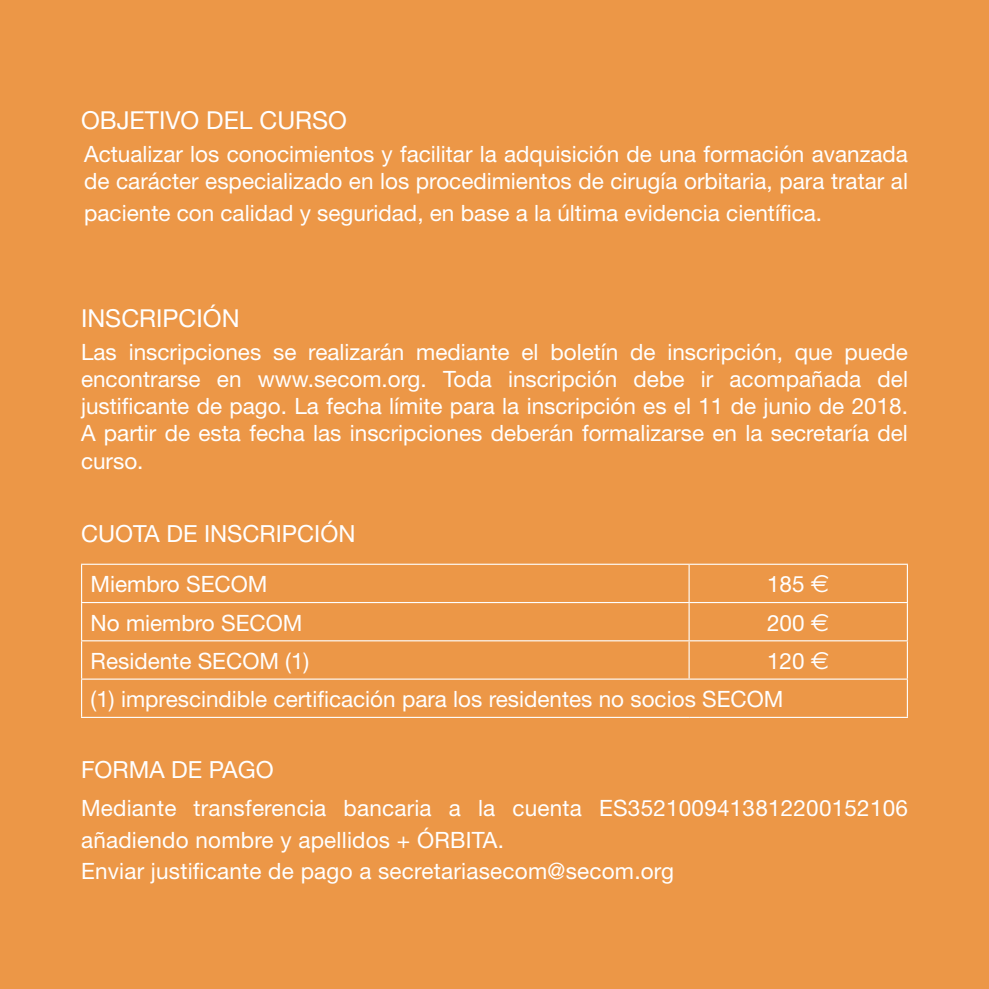
<style>
.page{position:relative;width:989px;height:989px;background:#ec9747}
.page>*{position:absolute;margin:0;border:0;box-sizing:border-box;transform-origin:0 0}
.t1{font:24.75px "Helvetica Neue";color:#fff}
.t2{font:23.62px "Helvetica Neue";color:#fff}
.t3{font:22.5px/27.2px "Helvetica Neue";color:#fff}
.s1{font-family:"Euro Sans";font-size:24.75px}
</style>
<div class="page">
<hr style="left:81px;top:563px;width:608px;height:2px;background:#fff">
<hr style="left:81px;top:565px;width:1px;height:37px;background:#fff">
<hr style="left:689px;top:563px;width:219px;height:2px;background:#fff">
<hr style="left:688px;top:565px;width:1px;height:37px;background:#fff">
<hr style="left:906px;top:565px;width:2px;height:37px;background:#fff">
<hr style="left:81px;top:602px;width:608px;height:1px;background:#fff">
<hr style="left:81px;top:603px;width:1px;height:37px;background:#fff">
<hr style="left:689px;top:602px;width:219px;height:1px;background:#fff">
<hr style="left:688px;top:603px;width:1px;height:37px;background:#fff">
<hr style="left:906px;top:603px;width:2px;height:37px;background:#fff">
<hr style="left:81px;top:640px;width:608px;height:1px;background:#fff">
<hr style="left:81px;top:641px;width:1px;height:37px;background:#fff">
<hr style="left:689px;top:640px;width:219px;height:1px;background:#fff">
<hr style="left:688px;top:641px;width:1px;height:37px;background:#fff">
<hr style="left:906px;top:641px;width:2px;height:37px;background:#fff">
<hr style="left:81px;top:678px;width:608px;height:1px;background:#fff">
<hr style="left:81px;top:679px;width:1px;height:38px;background:#fff">
<hr style="left:689px;top:678px;width:219px;height:1px;background:#fff">
<hr style="left:906px;top:679px;width:2px;height:38px;background:#fff">
<hr style="left:81px;top:717px;width:608px;height:1px;background:#fff">
<hr style="left:689px;top:717px;width:219px;height:1px;background:#fff">
<p class="t1" style="left:81px;top:105px;width:267px">OBJETIVO DEL CURSO</p>
<p class="t3" style="left:84px;top:141px;width:825px">Actualizar los conocimientos y facilitar la adquisición de una formación avanzada de carácter especializado en los procedimientos de cirugía orbitaria, para tratar al</p>
<p class="t3" style="left:84px;top:199px;width:739px">paciente con calidad y seguridad, en base a la última evidencia científica.</p>
<p class="t1" style="left:81px;top:303px;width:160px">INSCRIPCIÓN</p>
<p class="t3" style="left:81px;top:338px;width:828px;text-align:justify">Las inscripciones se realizarán mediante el boletín de inscripción, que puede encontrarse en www.secom.org. Toda inscripción debe ir acompañada del justificante de pago. La fecha límite para la inscripción es el 11 de junio de 2018.<br>A partir de esta fecha las inscripciones deberán formalizarse en la secretaría del curso.</p>
<p class="t2" style="left:81px;top:519px;width:276px">CUOTA DE INSCRIPCIÓN</p>
<p class="t3" style="left:91px;top:570px;width:178px">Miembro SECOM</p>
<p class="t3" style="left:767px;top:570px;width:64px">185 <span class="s1">E</span></p>
<p class="t3" style="left:91px;top:608px;width:213px">No miembro SECOM</p>
<p class="t3" style="left:767px;top:608px;width:64px">200 <span class="s1">E</span></p>
<p class="t3" style="left:91px;top:647px;width:220px">Residente SECOM (1)</p>
<p class="t3" style="left:767px;top:647px;width:64px">120 <span class="s1">E</span></p>
<p class="t3" style="left:91px;top:685px;width:694px">(1) imprescindible certificación para los residentes no socios SECOM</p>
<p class="t2" style="left:81px;top:756px;width:194px">FORMA DE PAGO</p>
<p class="t3" style="left:81px;top:792px;width:828px;line-height:31.5px">Mediante transferencia bancaria a la cuenta ES3521009413812200152106 añadiendo nombre y apellidos + ÓRBITA.</p>
<p class="t3" style="left:81px;top:857px;width:594px">Enviar justificante de pago a secretariasecom@secom.org</p>
</div>
